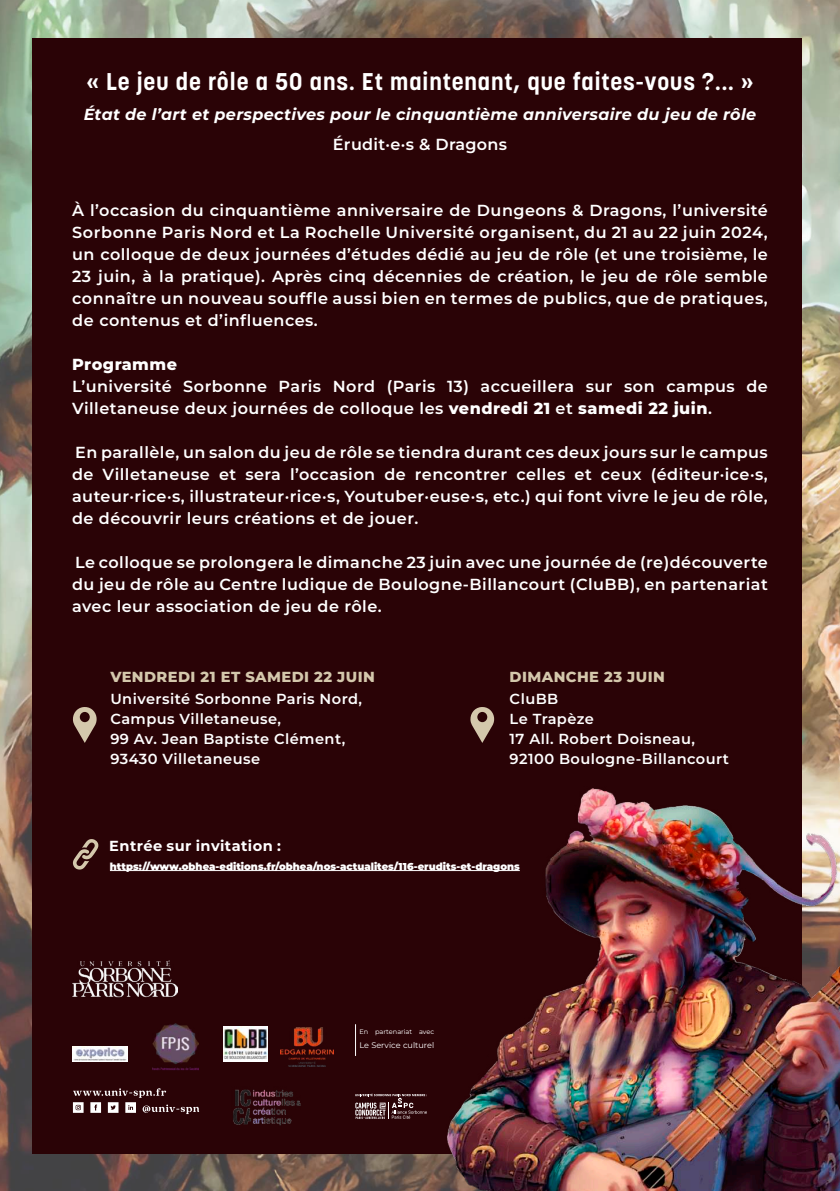
<style>
.page{position:relative;width:840px;height:1191px;background:#fff}
.page>*{position:absolute;margin:0;border:0;box-sizing:border-box;transform-origin:0 0}
.t1{font:700 24px "Korolev";letter-spacing:.04em;color:#fff}
.t2{font:600 16px/22px "Montserrat";letter-spacing:.03em;color:#fff;text-align:justify}
.t3{font:italic 700 16px "Montserrat";letter-spacing:.02em;color:#fff}
.t4{font:800 16px "Montserrat";letter-spacing:.03em;color:#fff}
.t5{font:600 14.6px/20px "Montserrat";letter-spacing:.03em;color:#fff}
.t6{font:800 14.6px "Montserrat";letter-spacing:.03em;color:#d4c8ac}
.t7{font:700 14.6px "Montserrat";letter-spacing:.03em;color:#fff}
.t8{font:900 10px "Montserrat";color:#fff}
.t9{font:8px "Montserrat";color:#fff}
.t10{font:6.6px "Montserrat";color:#fff}
.s1{font-weight:800}
</style>
<div class="page">
<img style="left:0;top:0;width:839px;height:1191px">
<div style="left:33px;top:38px;width:768px;height:1116px;background:#2a0306"></div>
<img style="left:431px;top:754px;width:408px;height:437px">
<svg style="left:72px;top:707px;width:25px;height:36px"></svg>
<svg style="left:470px;top:707px;width:25px;height:36px"></svg>
<svg style="left:73px;top:839px;width:25px;height:30px"></svg>
<svg style="left:355px;top:1093px;width:72px;height:26px"></svg>
<hr style="left:355px;top:1024px;width:1px;height:32px;background:#fff">
<img style="left:280px;top:1027px;width:53px;height:39px">
<img style="left:152px;top:1023px;width:46px;height:47px">
<svg style="left:73px;top:1088px;width:126px;height:26px"></svg>
<img style="left:72px;top:960px;width:105px;height:37px">
<img style="left:73px;top:1047px;width:54px;height:15px">
<img style="left:233px;top:1089px;width:68px;height:37px">
<img style="left:223px;top:1027px;width:44px;height:35px">
<hr style="left:110px;top:870px;width:409px;height:1px;background:#fff">
<h1 class="t1" style="left:86px;top:67px;width:668px">« Le jeu de rôle a 50 ans. Et maintenant, que faites-vous ?... »</h1>
<p class="t3" style="left:84px;top:107px;width:673px">État de l’art et perspectives pour le cinquantième anniversaire du jeu de rôle</p>
<p class="t2" style="left:333px;top:135px;width:175px">Érudit·e·s &amp; Dragons</p>
<p class="t2" style="left:72px;top:201px;width:697px">À l’occasion du cinquantième anniversaire de Dungeons &amp; Dragons, l’université Sorbonne Paris Nord et La Rochelle Université organisent, du 21 au 22 juin 2024, un colloque de deux journées d’études dédié au jeu de rôle (et une troisième, le 23 juin, à la pratique). Après cinq décennies de création, le jeu de rôle semble connaître un nouveau souffle aussi bien en termes de publics, que de pratiques, de contenus et d’influences.</p>
<p class="t4" style="left:72px;top:357px;width:106px">Programme</p>
<p class="t2" style="left:72px;top:377px;width:697px">L’université Sorbonne Paris Nord (Paris 13) accueillera sur son campus de<br>Villetaneuse deux journées de colloque les <span class="s1">vendredi 21</span> et <span class="s1">samedi 22 juin</span>.</p>
<p class="t2" style="left:72px;top:443px;width:697px">En parallèle, un salon du jeu de rôle se tiendra durant ces deux jours sur le campus de Villetaneuse et sera l’occasion de rencontrer celles et ceux (éditeur·ice·s, auteur·rice·s, illustrateur·rice·s, Youtuber·euse·s, etc.) qui font vivre le jeu de rôle, de découvrir leurs créations et de jouer.</p>
<p class="t2" style="left:72px;top:553px;width:697px">Le colloque se prolongera le dimanche 23 juin avec une journée de (re)découverte du jeu de rôle au Centre ludique de Boulogne-Billancourt (CluBB), en partenariat avec leur association de jeu de rôle.</p>
<p class="t6" style="left:110px;top:670px;width:266px">VENDREDI 21 ET SAMEDI 22 JUIN</p>
<p class="t6" style="left:509px;top:670px;width:157px">DIMANCHE 23 JUIN</p>
<p class="t5" style="left:110px;top:690px;width:253px">Université Sorbonne Paris Nord,<br>Campus Villetaneuse,<br>99 Av. Jean Baptiste Clément,<br>93430 Villetaneuse</p>
<p class="t5" style="left:509px;top:690px;width:221px">CluBB<br>Le Trapèze<br>17 All. Robert Doisneau,<br>92100 Boulogne-Billancourt</p>
<p class="t7" style="left:109px;top:839px;width:173px">Entrée sur invitation :</p>
<p class="t8" style="left:110px;top:861px;width:411px">https://www.obhea-editions.fr/obhea/nos-actualites/116-erudits-et-dragons</p>
<p class="t10" style="left:359px;top:1029px;width:76px">En partenariat avec</p>
<p class="t9" style="left:359px;top:1042px;width:76px">Le Service culturel</p>
</div>
